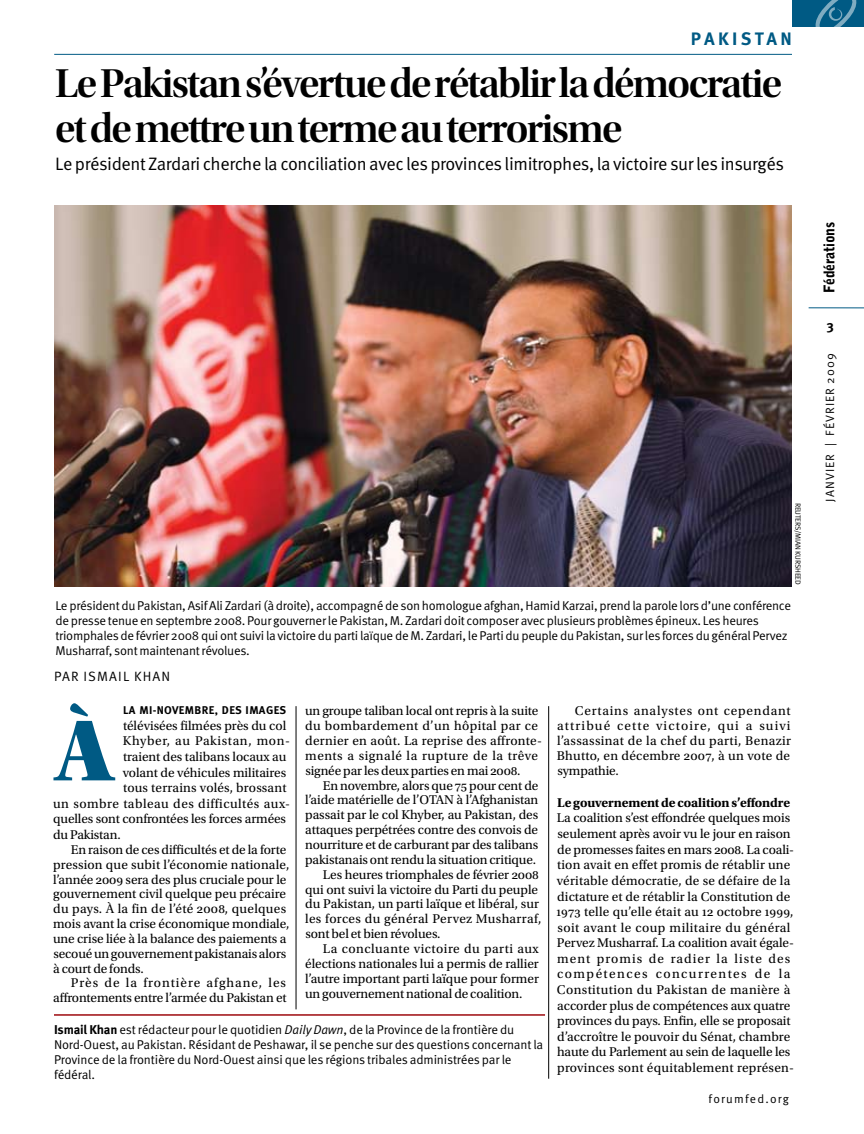
<style>
.page{position:relative;width:864px;height:1134px;background:#fff}
.page>*{position:absolute;margin:0;border:0;box-sizing:border-box;transform-origin:0 0}
.t1{font:91.5px "Utopia Std Black Headline";color:#005a84}
.t2{font:42px/45px "Utopia Std Semibold Disp";letter-spacing:-.04em;color:#000}
.t3{font:18px "Meta OT";letter-spacing:-.02em;color:#000}
.t4{font:700 18px "Meta OT";letter-spacing:.19em;color:#005a84}
.t5{font:900 14.7px "Bell Gothic Std";letter-spacing:-.015em;color:#000;scale:.95 1}
.t6{font:13.5px "Meta OT";color:#000}
.t7{font:13.35px/15.6px "Utopia Std";letter-spacing:-.005em;color:#000;text-align:justify}
.t8{font:13.35px/14.9px "Utopia Std";letter-spacing:.02em;color:#000}
.t9{font:13.35px "Utopia Std";letter-spacing:.035em;color:#000}
.t10{font:13.35px "Utopia Std";letter-spacing:.015em;color:#000}
.t11{font:700 13.35px "Utopia Std";letter-spacing:-.01em;color:#000}
.t12{font:13.35px "Utopia Std";letter-spacing:.025em;color:#000}
.t13{font:13.35px "Utopia Std";letter-spacing:.07em;color:#000}
.t14{font:13.35px "Utopia Std";letter-spacing:.045em;color:#000}
.t15{font:12.75px/15px "Meta OT";letter-spacing:-.02em;color:#000}
.t16{font:12px "Meta OT";letter-spacing:.09em;color:#000}
.t17{font:700 11.25px "Meta OT";color:#000}
.t18{font:7.5px "Meta OT";color:#000}
.s1{font-weight:700}
.s2{font-style:italic}
</style>
<div class="page">
<div style="left:792px;top:0;width:72px;height:27px;background:#005a84"></div>
<svg style="left:815px;top:0;width:42px;height:27px"></svg>
<hr style="left:54px;top:1014px;width:491px;height:2px;background:#9d0a0f">
<hr style="left:54px;top:54px;width:738px;height:1px;background:#005a84">
<hr style="left:809px;top:307px;width:55px;height:1px;background:#005a84">
<img style="left:54px;top:206px;width:737px;height:381px">
<hr style="left:296px;top:706px;width:1px;height:303px;background:#000">
<hr style="left:548px;top:706px;width:1px;height:373px;background:#000">
<h3 class="t4" style="left:691px;top:27px;width:103px">PAKISTA N</h3>
<h2 class="t2" style="left:55px;top:61px;width:728px">Le Pakistan s’évertue de rétablir la démocratie et de mettre un terme au terrorisme</h2>
<h3 class="t3" style="left:55px;top:153px;width:730px">Le président Zardari cherche la conciliation avec les provinces limitrophes, la victoire sur les insurgés</h3>
<p class="t5" style="left:821px;top:293px;width:76px;rotate:-90deg">Fédérations</p>
<p class="t18" style="left:802px;top:503px;width:83px;rotate:90deg">Reuters/Mian Kursheed</p>
<p class="t15" style="left:56px;top:598px;width:737px">Le président du Pakistan, Asif Ali Zardari (à droite), accompagné de son homologue afghan, Hamid Karzai, prend la parole lors d’une conférence de presse tenue en septembre 2008. Pour gouverner le Pakistan, M. Zardari doit composer avec plusieurs problèmes épineux. Les heures triomphales de février 2008 qui ont suivi la victoire du parti laïque de M. Zardari, le Parti du peuple du Pakistan, sur les forces du général Pervez Musharraf, sont maintenant révolues.</p>
<p class="t6" style="left:54px;top:668px;width:9px">par</p>
<p class="t6" style="left:83px;top:668px;width:14px">Ismail</p>
<p class="t6" style="left:134px;top:668px;width:19px">Khan</p>
<h1 class="t1" style="left:57px;top:703px;width:57px">À</h1>
<p class="t17" style="left:123px;top:703px;width:64px">LA MI-NOVEMBRE</p>
<p class="t17" style="left:215px;top:703px;width:15px">, DES</p>
<p class="t17" style="left:246px;top:703px;width:35px">IMAGES</p>
<p class="t7" style="left:123px;top:718px;width:165px">télévisées filmées près du col</p>
<p class="t14" style="left:123px;top:734px;width:169px">Khyber, au Pakistan, mon-</p>
<p class="t7" style="left:123px;top:749px;width:165px">traient des talibans locaux au</p>
<p class="t7" style="left:123px;top:765px;width:165px">volant de véhicules militaires</p>
<p class="t10" style="left:123px;top:781px;width:165px">tous terrains volés, brossant</p>
<p class="t9" style="left:53px;top:796px;width:239px">un sombre tableau des difficultés aux-</p>
<p class="t7" style="left:53px;top:811px;width:234px">quelles sont confrontées les forces armées</p>
<p class="t7" style="left:53px;top:827px;width:69px">du Pakistan.</p>
<p class="t7" style="left:71px;top:842px;width:217px">En raison de ces difficultés et de la forte</p>
<p class="t10" style="left:53px;top:857px;width:238px">pression que subit l’économie nationale,</p>
<p class="t7" style="left:53px;top:872px;width:235px">l’année 2009 sera des plus cruciale pour le</p>
<p class="t7" style="left:53px;top:886px;width:234px">gouvernement civil quelque peu précaire</p>
<p class="t8" style="left:53px;top:902px;width:234px">du pays. À la fin de l’été 2008, quelques</p>
<p class="t7" style="left:53px;top:916px;width:238px">mois avant la crise économique mondiale,</p>
<p class="t7" style="left:53px;top:931px;width:235px">une crise liée à la balance des paiements a</p>
<p class="t7" style="left:53px;top:946px;width:234px">secoué un gouvernement pakistanais alors</p>
<p class="t7" style="left:53px;top:961px;width:92px">à court de fonds.</p>
<p class="t13" style="left:71px;top:976px;width:217px">Près de la frontière afghane, les</p>
<p class="t7" style="left:53px;top:990px;width:235px">affrontements entre l’armée du Pakistan et</p>
<p class="t8" style="left:305px;top:704px;width:239px">un groupe taliban local ont repris à la suite du bombardement d’un hôpital par ce dernier en août. La reprise des affronte&shy;ments a signalé la rupture de la trêve signée par les deux parties en mai 2008.</p>
<p class="t7" style="left:323px;top:778px;width:217px">En novembre, alors que 75 pour cent de</p>
<p class="t7" style="left:305px;top:793px;width:235px">l’aide matérielle de l’OTAN à l’Afghanistan</p>
<p class="t7" style="left:305px;top:807px;width:235px">passait par le col Khyber, au Pakistan, des</p>
<p class="t7" style="left:305px;top:822px;width:234px">attaques perpétrées contre des convois de</p>
<p class="t7" style="left:305px;top:837px;width:235px">nourriture et de carburant par des talibans</p>
<p class="t7" style="left:305px;top:852px;width:232px">pakistanais ont rendu la situation critique.</p>
<p class="t7" style="left:323px;top:867px;width:217px">Les heures triomphales de février 2008</p>
<p class="t7" style="left:305px;top:882px;width:234px">qui ont suivi la victoire du Parti du peuple</p>
<p class="t7" style="left:305px;top:897px;width:235px">du Pakistan, un parti laïque et libéral, sur</p>
<p class="t12" style="left:305px;top:912px;width:238px">les forces du général Pervez Musharraf,</p>
<p class="t7" style="left:305px;top:926px;width:137px">sont bel et bien révolues.</p>
<p class="t9" style="left:323px;top:941px;width:217px">La concluante victoire du parti aux</p>
<p class="t7" style="left:305px;top:956px;width:235px">élections nationales lui a permis de rallier</p>
<p class="t7" style="left:305px;top:971px;width:235px">l’autre important parti laïque pour former</p>
<p class="t7" style="left:305px;top:986px;width:219px">un gouvernement national de coalition.</p>
<p class="t15" style="left:54px;top:1022px;width:491px"><span class="s1">ISMAIL KHAN</span> est rédacteur pour le quotidien <span class="s2">Daily Dawn</span>, de la Province de la frontière du Nord-Ouest, au Pakistan. Résidant de Peshawar, il se penche sur des questions concernant la Province de la frontière du Nord-Ouest ainsi que les régions tribales administrées par le fédéral.</p>
<p class="t7" style="left:557px;top:704px;width:236px;line-height:14.9px;text-indent:18px">Certains analystes ont cependant attribué cette victoire, qui a suivi l’assassinat de la chef du parti, Benazir Bhutto, en décembre 2007, à un vote de sympathie.</p>
<p class="t11" style="left:557px;top:795px;width:235px">Le gouvernement de coalition s’effondre</p>
<p class="t7" style="left:557px;top:811px;width:239px;text-align:left">La coalition s’est effondrée quelques mois seulement après avoir vu le jour en raison de promesses faites en mars 2008. La coali&shy;tion avait en effet promis de rétablir une véritable démocratie, de se défaire de la dictature et de rétablir la Constitution de 1973 telle qu’elle était au 12 octobre 1999, soit avant le coup militaire du général Pervez Musharraf. La coalition avait égale&shy;ment promis de radier la liste des compétences concurrentes de la Constitution du Pakistan de manière à accorder plus de compétences aux quatre provinces du pays. Enfin, elle se proposait d’accroître le pouvoir du Sénat, chambre haute du Parlement au sein de laquelle les provinces sont équitablement représen-</p>
<p class="t16" style="left:709px;top:1091px;width:82px">forumfed.org</p>
<p class="t16" style="left:823px;top:502px;width:150px;rotate:-90deg">JANVIER | FÉVRIER 2009</p>
</div>
